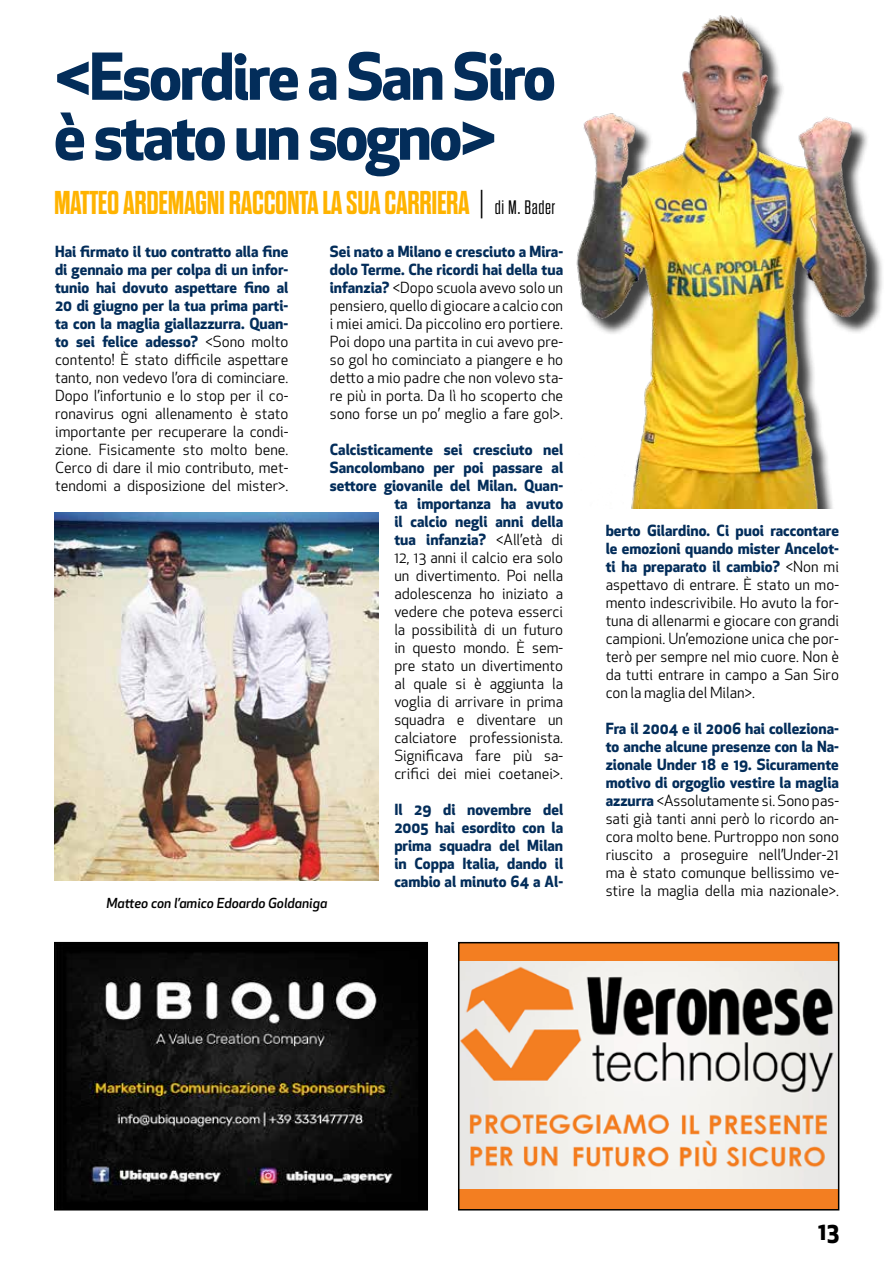
<style>
.page{position:relative;width:893px;height:1263px;background:#fff}
.page>*{position:absolute;margin:0;border:0;box-sizing:border-box;transform-origin:0 0}
.t1{font:700 63px/60px "Apex New";letter-spacing:-.04em;color:#032d5a}
.t2{font:700 33px "Dharma Gothic E";letter-spacing:-.01em;color:#ffb300}
.t3{font:700 24px "Apex New";color:#000}
.t4{font:15px/18px "Apex New";color:#000;text-align:justify}
.t5{font:700 15px/18px "Apex New";color:#032d5a;text-align:justify}
.t6{font:italic 500 13.5px "Apex New";color:#000}
.s1{font-weight:300;font-stretch:expanded;font-size:34.5px;color:#000}
.s2{font-weight:300;font-size:19.5px;color:#000}
.s3{font-weight:700;color:#032d5a}
</style>
<div class="page">
<img style="left:57px;top:945px;width:368px;height:262px">
<div style="left:54px;top:942px;width:374px;height:268px;border:2px solid #000"></div>
<div style="left:459px;top:943px;width:380px;height:267px;background:#f37e21"></div>
<img style="left:461px;top:962px;width:375px;height:226px">
<div style="left:458px;top:942px;width:381px;height:268px;border:2px solid #000"></div>
<img style="left:54px;top:512px;width:324px;height:368px">
<img style="left:576px;top:15px;width:306px;height:493px">
<h1 class="t1" style="left:54px;top:44px;width:503px">&lt;Esordire a San Siro è stato un sogno&gt;</h1>
<h2 class="t2" style="left:54px;top:186px;width:503px">MATTEO ARDEMAGNI RACCONTA LA SUA CARRIERA <span class="s1">|</span> <span class="s2">di M. Bader</span></h2>
<p class="t4" style="left:55px;top:242px;width:235px"><span class="s3">Hai firmato il tuo contratto alla fine di gennaio ma per colpa di un infor&shy;tunio hai dovuto aspettare fino al 20 di giugno per la tua prima parti&shy;ta con la maglia giallazzurra. Quan&shy;to sei felice adesso?</span> &lt;Sono molto contento! È stato difficile aspettare tanto, non vedevo l’ora di cominciare.<br>Dopo l’infortunio e lo stop per il co&shy;ronavirus ogni allenamento è stato importante per recuperare la condi&shy;zione. Fisicamente sto molto bene.<br>Cerco di dare il mio contributo, met&shy;tendomi a disposizione del mister&gt;.</p>
<p class="t4" style="left:330px;top:242px;width:235px"><span class="s3">Sei nato a Milano e cresciuto a Mira&shy;dolo Terme. Che ricordi hai della tua infanzia?</span> &lt;Dopo scuola avevo solo un pensiero, quello di giocare a calcio con i miei amici. Da piccolino ero portiere.<br>Poi dopo una partita in cui avevo pre&shy;so gol ho cominciato a piangere e ho detto a mio padre che non volevo sta&shy;re più in porta. Da lì ho scoperto che sono forse un po’ meglio a fare gol&gt;.</p>
<p class="t4" style="left:330px;top:440px;width:235px;text-align:right"><span class="s3">Calcisticamente sei cresciuto nel<br>Sancolombano per poi passare al settore giovanile del Milan. Quan&shy;ta importanza ha avuto<br>il calcio negli anni della<br>tua infanzia?</span> &lt;All’età di<br>12, 13 anni il calcio era solo<br>un divertimento. Poi nella adolescenza ho iniziato a<br>vedere che poteva esserci<br>la possibilità di un futuro<br>in questo mondo. È sem-<br>pre stato un divertimento<br>al quale si è aggiunta la<br>voglia di arrivare in prima<br>squadra e diventare un calciatore professionista.<br>Significava fare più sa-<br>crifici dei miei coetanei&gt;.</p>
<p class="t5" style="left:394px;top:799px;width:170px">Il 29 di novembre del 2005 hai esordito con la prima squadra del Milan in Coppa Italia, dando il cambio al minuto 64 a Al-</p>
<p class="t6" style="left:106px;top:894px;width:222px">Matteo con l’amico Edoardo Goldaniga</p>
<p class="t4" style="left:606px;top:521px;width:235px"><span class="s3">berto Gilardino. Ci puoi raccontare le emozioni quando mister Ancelot&shy;ti ha preparato il cambio?</span> &lt;Non mi aspettavo di entrare. È stato un mo&shy;mento indescrivibile. Ho avuto la for&shy;tuna di allenarmi e giocare con grandi campioni. Un’emozione unica che por&shy;terò per sempre nel mio cuore. Non è da tutti entrare in campo a San Siro con la maglia del Milan&gt;.</p>
<p class="t4" style="left:606px;top:719px;width:235px"><span class="s3">Fra il 2004 e il 2006 hai colleziona&shy;to anche alcune presenze con la Na&shy;zionale Under 18 e 19. Sicuramente motivo di orgoglio vestire la maglia azzurra</span> &lt;Assolutamente si. Sono pas&shy;sati già tanti anni però lo ricordo an&shy;cora molto bene. Purtroppo non sono riuscito a proseguire nell’Under-21 ma è stato comunque bellissimo ve&shy;stire la maglia della mia nazionale&gt;.</p>
<h3 class="t3" style="left:818px;top:1213px;width:23px">13</h3>
</div>
